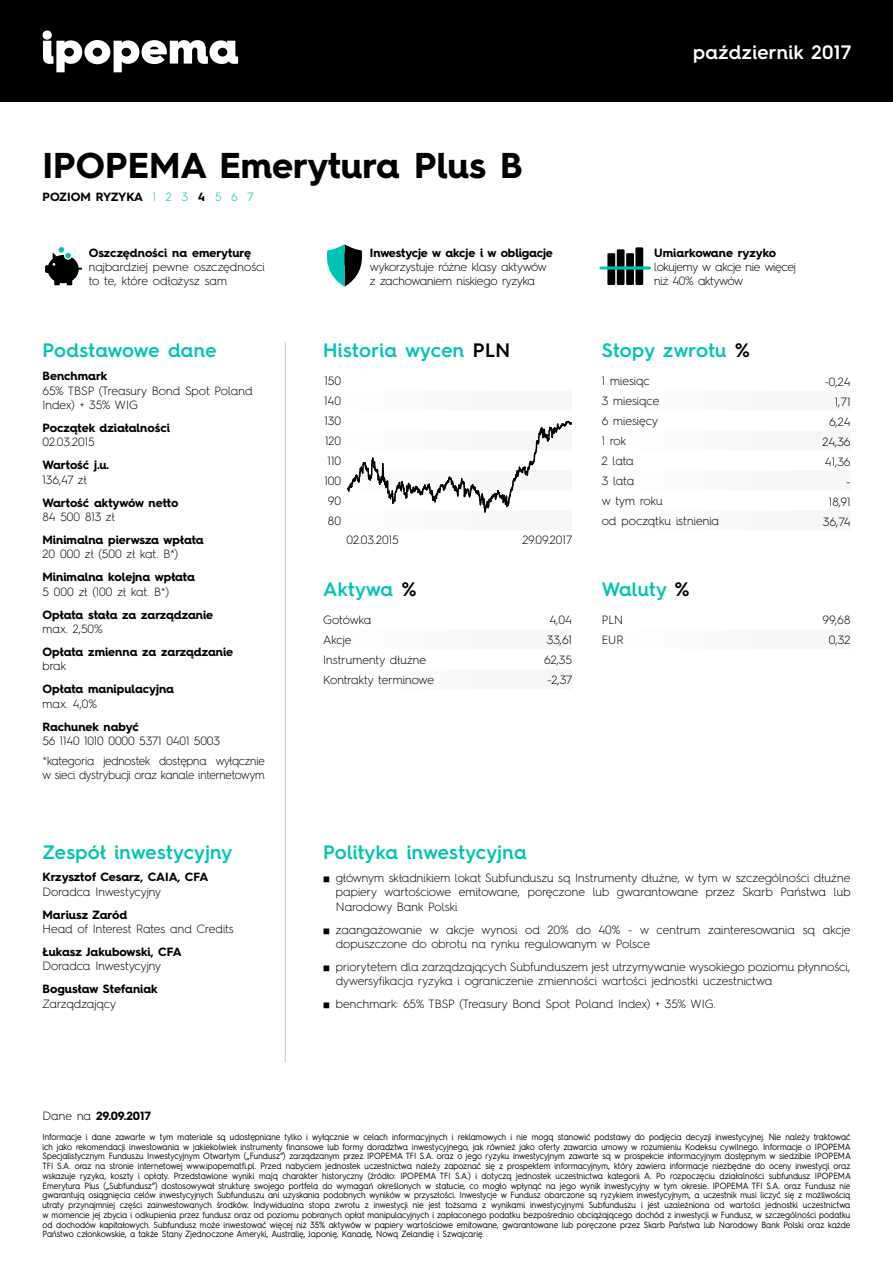
<style>
.page{position:relative;width:893px;height:1263px;background:#fff}
.page>*{position:absolute;margin:0;border:0;box-sizing:border-box;transform-origin:0 0}
.t1{font:700 36px "Hurme Geometric Sans 4";color:#000}
.t2{font:600 19.5px "Hurme Geometric Sans 4";letter-spacing:.015em;color:#00c4b3}
.t3{font:600 19.5px "Hurme Geometric Sans 4";letter-spacing:.02em;color:#fff}
.t4{font:300 12px/20px "Hurme Geometric Sans 4";letter-spacing:-.005em;color:#000}
.t5{font:700 12px "Hurme Geometric Sans 4";letter-spacing:-.005em;color:#000}
.t6{font:300 12px/14.4px "Hurme Geometric Sans 4";letter-spacing:-.005em;color:#000;scale:.96 1}
.t7{font:300 12px/14.4px "Hurme Geometric Sans 4";letter-spacing:-.025em;color:#000}
.t8{font:300 12px/14.4px "Hurme Geometric Sans 4";letter-spacing:-.03em;color:#000}
.t9{font:9px/9.8px "Hurme Geometric Sans 4";color:#000;text-align:justify;scale:.92 1}
.s1{font-weight:300;color:#00c4b3}
.s2{font-weight:300}
.s3{color:#000}
</style>
<div class="page">
<div style="left:0;top:0;width:893px;height:102px;background:#000"></div>
<svg style="left:43px;top:30px;width:195px;height:42px"></svg>
<hr style="left:285px;top:341px;width:1px;height:721px;background:#c6c7c8">
<svg style="left:347px;top:420px;width:225px;height:93px"></svg>
<svg style="left:327px;top:244px;width:36px;height:43px"></svg>
<hr style="left:601px;top:266px;width:14px;height:3px;background:#00c4b3">
<svg style="left:607px;top:247px;width:42px;height:38px"></svg>
<svg style="left:45px;top:247px;width:37px;height:38px"></svg>
<h1 class="t1" style="left:43px;top:140px;width:482px">IPOPEMA Emerytura Plus B</h1>
<h3 class="t5" style="left:43px;top:188px;width:212px">POZIOM RYZYKA <span class="s1">1 2 3</span> 4 <span class="s1">5 6 7</span></h3>
<h3 class="t5" style="left:89px;top:244px;width:164px">Oszczędności na emeryturę</h3>
<h3 class="t4" style="left:89px;top:259px;width:178px;line-height:14.4px">najbardziej pewne oszczędności to te, które odłożysz sam</h3>
<h3 class="t5" style="left:370px;top:244px;width:184px">Inwestycje w akcje i w obligacje</h3>
<h3 class="t7" style="left:370px;top:259px;width:178px">wykorzystuje różne klasy aktywów z zachowaniem niskiego ryzyka</h3>
<h2 class="t3" style="left:693px;top:39px;width:160px">październik 2017</h2>
<h3 class="t5" style="left:654px;top:244px;width:124px">Umiarkowane ryzyko</h3>
<h3 class="t8" style="left:654px;top:259px;width:143px">lokujemy w akcje nie więcej niż 40% aktywów</h3>
<h2 class="t2" style="left:43px;top:336px;width:176px">Podstawowe dane</h2>
<h3 class="t5" style="left:43px;top:368px;width:67px">Benchmark</h3>
<h3 class="t4" style="left:43px;top:383px;width:212px;line-height:14.4px">65% TBSP (Treasury Bond Spot Poland<br>Index) + 35% WIG</h3>
<h3 class="t5" style="left:43px;top:419px;width:129px">Początek działalności</h3>
<h3 class="t4" style="left:43px;top:432px;width:54px">02.03.2015</h3>
<h3 class="t5" style="left:43px;top:457px;width:68px">Wartość j.u.</h3>
<h3 class="t4" style="left:43px;top:469px;width:46px">136,47 zł</h3>
<h3 class="t5" style="left:43px;top:494px;width:138px">Wartość aktywów netto</h3>
<h3 class="t4" style="left:43px;top:507px;width:74px">84 500 813 zł</h3>
<h3 class="t5" style="left:43px;top:531px;width:163px">Minimalna pierwsza wpłata</h3>
<h3 class="t4" style="left:43px;top:544px;width:137px">20 000 zł (500 zł kat. B*)</h3>
<h3 class="t5" style="left:43px;top:569px;width:154px">Minimalna kolejna wpłata</h3>
<h3 class="t4" style="left:43px;top:581px;width:128px">5 000 zł (100 zł kat. B*)</h3>
<h3 class="t5" style="left:43px;top:606px;width:172px">Opłata stała za zarządzanie</h3>
<h3 class="t4" style="left:43px;top:618px;width:62px">max. 2,50%</h3>
<h3 class="t5" style="left:43px;top:643px;width:192px">Opłata zmienna za zarządzanie</h3>
<h3 class="t4" style="left:43px;top:656px;width:25px">brak</h3>
<h3 class="t5" style="left:43px;top:680px;width:133px">Opłata manipulacyjna</h3>
<h3 class="t4" style="left:43px;top:693px;width:56px">max. 4,0%</h3>
<h3 class="t5" style="left:43px;top:718px;width:98px">Rachunek nabyć</h3>
<h3 class="t4" style="left:43px;top:730px;width:179px">56 1140 1010 0000 5371 0401 5003</h3>
<h3 class="t6" style="left:43px;top:753px;width:233px">*kategoria jednostek dostępna wyłącznie w sieci dystrybucji oraz kanale internetowym</h3>
<h2 class="t2" style="left:43px;top:838px;width:191px">Zespół inwestycyjny</h2>
<h3 class="t5" style="left:43px;top:868px;width:167px">Krzysztof Cesarz, CAIA, CFA</h3>
<h3 class="t4" style="left:43px;top:881px;width:120px">Doradca Inwestycyjny</h3>
<h3 class="t5" style="left:43px;top:906px;width:86px">Mariusz Zaród</h3>
<h3 class="t4" style="left:43px;top:918px;width:193px">Head of Interest Rates and Credits</h3>
<h3 class="t5" style="left:43px;top:943px;width:141px">Łukasz Jakubowski, CFA</h3>
<h3 class="t4" style="left:43px;top:956px;width:120px">Doradca Inwestycyjny</h3>
<h3 class="t5" style="left:43px;top:980px;width:117px">Bogusław Stefaniak</h3>
<h3 class="t4" style="left:43px;top:993px;width:75px">Zarządzający</h3>
<h3 class="t5" style="left:43px;top:1108px;width:110px"><span class="s2">Dane na</span> 29.09.2017</h3>
<h2 class="t2" style="left:323px;top:336px;width:188px">Historia wycen <span class="s3">PLN</span></h2>
<h2 class="t2" style="left:602px;top:336px;width:150px">Stopy zwrotu <span class="s3">%</span></h2>
<h3 class="t4" style="left:324px;top:371px;width:18px;text-align:center">150<br>140<br>130<br>120<br>110<br>100<br>90<br>80</h3>
<h3 class="t4" style="left:347px;top:529px;width:54px">02.03.2015</h3>
<h3 class="t4" style="left:522px;top:530px;width:52px">29.09.2017</h3>
<h3 class="t4" style="left:602px;top:371px;width:119px">1 miesiąc<br>3 miesiące<br>6 miesięcy<br>1 rok<br>2 lata<br>3 lata<br>w tym roku<br>od początku istnienia</h3>
<h3 class="t4" style="left:822px;top:371px;width:30px;text-align:right">-0,24<br>1,71<br>6,24<br>24,36<br>41,36 -<br>18,91<br>36,74</h3>
<h2 class="t2" style="left:323px;top:575px;width:95px">Aktywa <span class="s3">%</span></h2>
<h2 class="t2" style="left:602px;top:575px;width:89px">Waluty <span class="s3">%</span></h2>
<h3 class="t4" style="left:323px;top:610px;width:50px">Gotówka</h3>
<h3 class="t4" style="left:549px;top:610px;width:24px">4,04</h3>
<h3 class="t4" style="left:323px;top:630px;width:30px">Akcje</h3>
<h3 class="t4" style="left:547px;top:630px;width:27px">33,61</h3>
<h3 class="t4" style="left:323px;top:650px;width:105px">Instrumenty dłużne</h3>
<h3 class="t4" style="left:544px;top:650px;width:29px">62,35</h3>
<h3 class="t4" style="left:323px;top:670px;width:112px">Kontrakty terminowe</h3>
<h3 class="t4" style="left:548px;top:670px;width:26px">-2,37</h3>
<h3 class="t4" style="left:602px;top:610px;width:23px">PLN</h3>
<h3 class="t4" style="left:822px;top:610px;width:30px">99,68</h3>
<h3 class="t4" style="left:602px;top:630px;width:23px">EUR</h3>
<h3 class="t4" style="left:829px;top:630px;width:23px">0,32</h3>
<h2 class="t2" style="left:323px;top:838px;width:205px">Polityka inwestycyjna</h2>
<h3 class="t4" style="left:336px;top:870px;width:516px;line-height:14.4px;text-align:justify">głównym składnikiem lokat Subfunduszu są Instrumenty dłużne, w tym w szczególności dłużne papiery wartościowe emitowane, poręczone lub gwarantowane przez Skarb Państwa lub Narodowy Bank Polski</h3>
<h3 class="t4" style="left:336px;top:922px;width:516px;line-height:14.4px">zaangażowanie w akcje wynosi od 20% do 40% - w centrum zainteresowania są akcje dopuszczone do obrotu na rynku regulowanym w Polsce</h3>
<h3 class="t4" style="left:336px;top:959px;width:516px;line-height:14.4px">priorytetem dla zarządzających Subfunduszem jest utrzymywanie wysokiego poziomu płynności, dywersyfikacja ryzyka i ograniczenie zmienności wartości jednostki uczestnictwa</h3>
<h3 class="t4" style="left:336px;top:994px;width:381px">benchmark: 65% TBSP (Treasury Bond Spot Poland Index) + 35% WIG.</h3>
<p class="t9" style="left:43px;top:1131px;width:880px">Informacje i dane zawarte w tym materiale są udostępniane tylko i wyłącznie w celach informacyjnych i reklamowych i nie mogą stanowić podstawy do podjęcia decyzji inwestycyjnej. Nie należy traktować ich jako rekomendacji inwestowania w jakiekolwiek instrumenty finansowe lub formy doradztwa inwestycyjnego, jak również jako oferty zawarcia umowy w rozumieniu Kodeksu cywilnego. Informacje o IPOPEMA Specjalistycznym Funduszu Inwestycyjnym Otwartym („Fundusz”) zarządzanym przez IPOPEMA TFI S.A. oraz o jego ryzyku inwestycyjnym zawarte są w prospekcie informacyjnym dostępnym w siedzibie IPOPEMA TFI S.A. oraz na stronie internetowej www.ipopematfi.pl. Przed nabyciem jednostek uczestnictwa należy zapoznać się z prospektem informacyjnym, który zawiera informacje niezbędne do oceny inwestycji oraz wskazuje ryzyka, koszty i opłaty. Przedstawione wyniki mają charakter historyczny (źródło: IPOPEMA TFI S.A.) i dotyczą jednostek uczestnictwa kategorii A. Po rozpoczęciu działalności subfundusz IPOPEMA Emerytura Plus („Subfundusz”) dostosowywał strukturę swojego portfela do wymagań określonych w statucie, co mogło wpłynąć na jego wynik inwestycyjny w tym okresie. IPOPEMA TFI S.A. oraz Fundusz nie gwarantują osiągnięcia celów inwestycyjnych Subfunduszu ani uzyskania podobnych wyników w przyszłości. Inwestycje w Fundusz obarczone są ryzykiem inwestycyjnym, a uczestnik musi liczyć się z możliwością utraty przynajmniej części zainwestowanych środków. Indywidualna stopa zwrotu z inwestycji nie jest tożsama z wynikami inwestycyjnymi Subfunduszu i jest uzależniona od wartości jednostki uczestnictwa w momencie jej zbycia i odkupienia przez fundusz oraz od poziomu pobranych opłat manipulacyjnych i zapłaconego podatku bezpośrednio obciążającego dochód z inwestycji w Fundusz, w szczególności podatku od dochodów kapitałowych. Subfundusz może inwestować więcej niż 35% aktywów w papiery wartościowe emitowane, gwarantowane lub poręczone przez Skarb Państwa lub Narodowy Bank Polski oraz każde Państwo członkowskie, a także Stany Zjednoczone Ameryki, Australię, Japonię, Kanadę, Nową Zelandię i Szwajcarię.</p>
</div>
